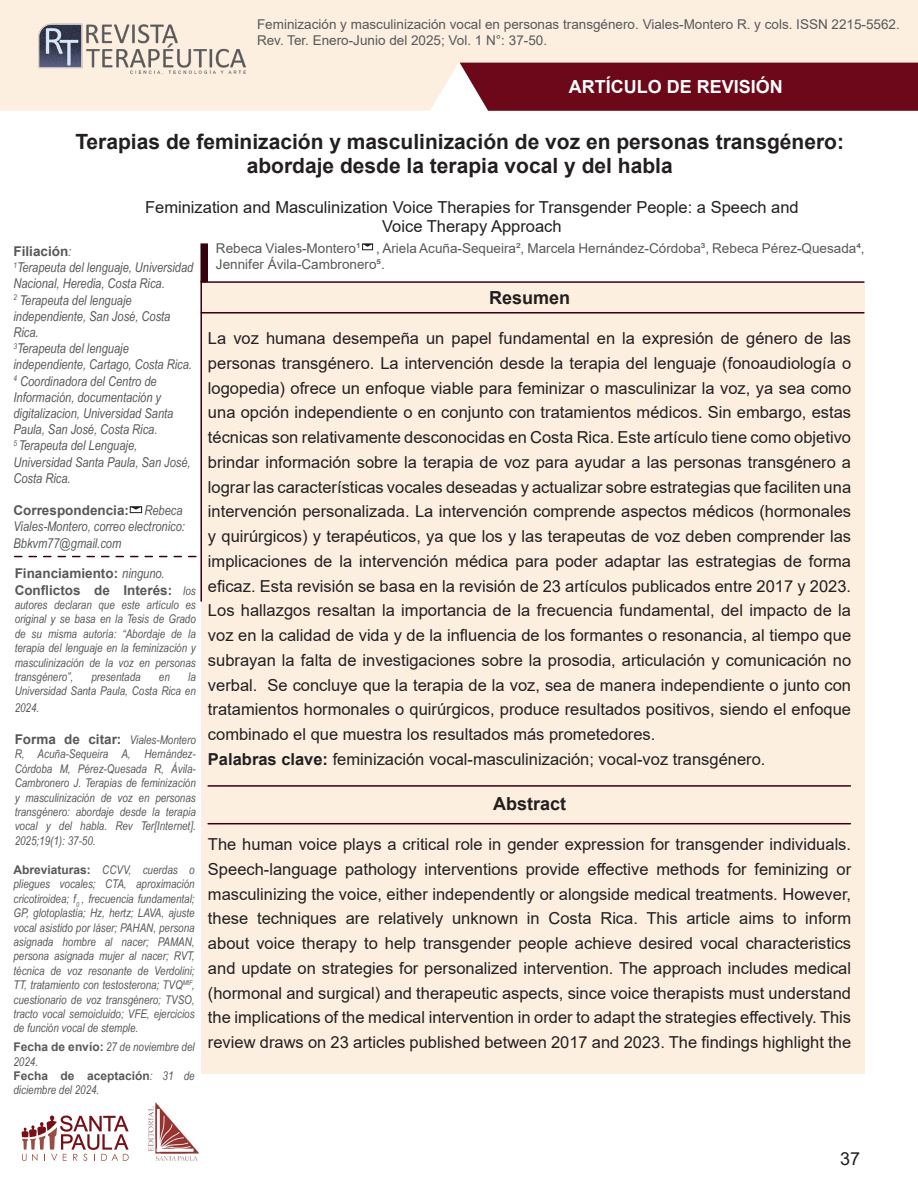
<style>
.page{position:relative;width:918px;height:1188px;background:#fff}
.page>*{position:absolute;margin:0;border:0;box-sizing:border-box;transform-origin:0 0}
.Título_del_artículo{font:700 21px/24.2px "Arial";color:#231f20;text-align:center}
.t1{font:700 18px "Arial";color:#fff}
.Título_del_artículo-2{font:700 18px "Arial";color:#231f20}
.t2{font:18px "Arial";color:#231f20}
.Texto_de_artículo{font:16.5px/24.8px "Arial";color:#231f20;text-align:justify}
.Título_en_inglés_del_artículo{font:16.5px/19px "Arial";color:#231f20;text-align:center}
.Filiaciones{font:italic 13.5px/16.2px "Arial Narrow";color:#57585a}
.Autor{font:13.5px/16.2px "Arial";color:#57585a}
.Filiaciones-2{font:700 13.5px "Arial";color:#57585a}
.Filiaciones-3{font:italic 12px/14.4px "Arial Narrow";color:#57585a;text-align:justify}
.s1{font-family:"Arial Narrow";font-weight:400;font-style:italic}
.s2{font-family:"Arial";font-weight:700;font-style:normal}
.s3{font-family:"Arial Narrow";font-weight:400;font-style:italic;font-size:12px}
.s4{font-weight:700}
.s5{font-family:"Arial";font-weight:700;font-style:normal;font-size:13.5px}
</style>
<div class="page">
<img style="left:148px;top:1102px;width:52px;height:59px">
<div style="left:0;top:0;width:918px;height:111px;background:#fcefe0"></div>
<svg style="left:22px;top:1116px;width:107px;height:45px"></svg>
<img style="left:27px;top:12px;width:230px;height:75px">
<div style="left:201px;top:282px;width:664px;height:792px;background:#fcefe0"></div>
<hr style="left:200px;top:281px;width:2px;height:320px;background:#36010f">
<div style="left:200px;top:243px;width:8px;height:39px;background:#36010f"></div>
<hr style="left:201px;top:281px;width:663px;height:2px;background:#36010f">
<hr style="left:201px;top:312px;width:663px;height:2px;background:#36010f">
<svg style="left:15px;top:556px;width:181px;height:1px"></svg>
<div style="left:362px;top:243px;width:11px;height:7px;border:1px solid #231f20"></div>
<svg style="left:363px;top:244px;width:9px;height:3px"></svg>
<div style="left:130px;top:506px;width:12px;height:7px;border:1px solid #231f20"></div>
<svg style="left:130px;top:507px;width:11px;height:3px"></svg>
<div style="left:460px;top:63px;width:458px;height:48px;background:#6c081a"></div>
<hr style="left:208px;top:785px;width:642px;height:2px;background:#36010f">
<hr style="left:208px;top:823px;width:642px;height:1px;background:#36010f">
<p class="Autor" style="left:257px;top:16px;width:644px">Feminización y masculinización vocal en personas transgénero. Viales-Montero R. y cols. ISSN 2215-5562.<br>Rev. Ter. Enero-Junio del 2025; Vol. 1 N°: 37-50.</p>
<p class="t1" style="left:569px;top:74px;width:216px">ARTÍCULO DE REVISIÓN</p>
<p class="Título_del_artículo" style="left:75px;top:130px;width:770px">Terapias de feminización y masculinización de voz en personas transgénero: abordaje desde la terapia vocal y del habla</p>
<p class="Título_en_inglés_del_artículo" style="left:145px;top:198px;width:655px">Feminization and Masculinization Voice Therapies for Transgender People: a Speech and<br>Voice Therapy Approach</p>
<p class="Autor" style="left:216px;top:240px;width:650px">Rebeca Viales-Montero¹ , Ariela Acuña-Sequeira², Marcela Hernández-Córdoba³, Rebeca Pérez-Quesada⁴,<br>Jennifer Ávila-Cambronero⁵.</p>
<p class="Filiaciones-2" style="left:14px;top:242px;width:59px">Filiación<span class="s1">:</span></p>
<p class="Filiaciones" style="left:14px;top:259px;width:181px"><sup>1</sup>Terapeuta del lenguaje, Universidad<br>Nacional, Heredia, Costa Rica.</p>
<p class="Filiaciones" style="left:14px;top:292px;width:158px"><sup>2</sup> Terapeuta del lenguaje independiente, San José, Costa<br>Rica.</p>
<p class="Filiaciones" style="left:14px;top:340px;width:180px"><sup>3</sup>Terapeuta del lenguaje independiente, Cartago, Costa Rica.</p>
<p class="Filiaciones" style="left:14px;top:373px;width:161px"><sup>4</sup> Coordinadora del Centro de<br>Información, documentación y digitalizacion, Universidad Santa<br>Paula, San José, Costa Rica.</p>
<p class="Filiaciones" style="left:14px;top:437px;width:179px"><sup>5</sup> Terapeuta del Lenguaje,<br>Universidad Santa Paula, San José,<br>Costa Rica.</p>
<p class="Filiaciones" style="left:14px;top:502px;width:173px"><span class="s2">Correspondencia:</span> Rebeca<br>Viales-Montero, correo electronico:<br>Bbkvm77@gmail.com</p>
<p class="Filiaciones-2" style="left:15px;top:564px;width:152px">Financiamiento: <span class="s1">ninguno.</span></p>
<p class="Filiaciones-2" style="left:15px;top:580px;width:183px">Conflictos de Interés: <span class="s3">los</span></p>
<p class="Filiaciones-3" style="left:15px;top:597px;width:183px">autores declaran que este artículo es original y se basa en la Tesis de Grado de su misma autoría: “Abordaje de la terapia del lenguaje en la feminización y masculinización de la voz en personas transgénero”,</p>
<p class="Título_del_artículo-2" style="left:489px;top:285px;width:83px">Resumen</p>
<p class="Texto_de_artículo" style="left:208px;top:326px;width:645px">La voz humana desempeña un papel fundamental en la expresión de género de las personas transgénero. La intervención desde la terapia del lenguaje (fonoaudiología o logopedia) ofrece un enfoque viable para feminizar o masculinizar la voz, ya sea como una opción independiente o en conjunto con tratamientos médicos. Sin embargo, estas técnicas son relativamente desconocidas en Costa Rica. Este artículo tiene como objetivo brindar información sobre la terapia de voz para ayudar a las personas transgénero a lograr las características vocales deseadas y actualizar sobre estrategias que faciliten una intervención personalizada. La intervención comprende aspectos médicos (hormonales y quirúrgicos) y terapéuticos, ya que los y las terapeutas de voz deben comprender las implicaciones de la intervención médica para poder adaptar las estrategias de forma eficaz. Esta revisión se basa en la revisión de 23 artículos publicados entre 2017 y 2023.<br>Los hallazgos resaltan la importancia de la frecuencia fundamental, del impacto de la voz en la calidad de vida y de la influencia de los formantes o resonancia, al tiempo que subrayan la falta de investigaciones sobre la prosodia, articulación y comunicación no verbal. Se concluye que la terapia de la voz, sea de manera independiente o junto con tratamientos hormonales o quirúrgicos, produce resultados positivos, siendo el enfoque combinado el que muestra los resultados más prometedores.</p>
<p class="Texto_de_artículo" style="left:208px;top:747px;width:559px"><span class="s4">Palabras clave:</span> feminización vocal-masculinización; vocal-voz transgénero.</p>
<p class="Título_del_artículo-2" style="left:493px;top:791px;width:75px">Abstract</p>
<p class="Texto_de_artículo" style="left:208px;top:832px;width:645px">The human voice plays a critical role in gender expression for transgender individuals.<br>Speech-language pathology interventions provide effective methods for feminizing or masculinizing the voice, either independently or alongside medical treatments. However, these techniques are relatively unknown in Costa Rica. This article aims to inform about voice therapy to help transgender people achieve desired vocal characteristics and update on strategies for personalized intervention. The approach includes medical (hormonal and surgical) and therapeutic aspects, since voice therapists must understand the implications of the medical intervention in order to adapt the strategies effectively. This review draws on 23 articles published between 2017 and 2023. The findings highlight the</p>
<p class="Filiaciones-3" style="left:15px;top:669px;width:183px;text-align:right">la<br>Universidad Santa Paula, Costa Rica en</p>
<p class="Filiaciones-3" style="left:15px;top:700px;width:26px">2024.</p>
<p class="Filiaciones-3" style="left:15px;top:732px;width:183px"><span class="s5">Forma de citar:</span> Viales-Montero R, Acuña-Sequeira A, Hernández-Córdoba M, Pérez-Quesada R, Ávila-Cambronero J. Terapias de feminización y masculinización de voz en personas transgénero: abordaje desde la terapia vocal y del habla. Rev Ter[Internet].<br>2025;19(1): 37-50.</p>
<p class="Filiaciones-3" style="left:91px;top:669px;width:51px">presentada</p>
<p class="Filiaciones-3" style="left:159px;top:669px;width:12px">en</p>
<p class="Filiaciones-3" style="left:14px;top:862px;width:183px"><span class="s2">Abreviaturas:</span> CCVV, cuerdas o pliegues vocales; CTA, aproximación cricotiroidea; f<sub>0</sub> , frecuencia fundamental; GP, glotoplastia; Hz, hertz; LAVA, ajuste vocal asistido por láser; PAHAN, persona asignada hombre al nacer; PAMAN, persona asignada mujer al nacer; RVT, técnica de voz resonante de Verdolini; TT, tratamiento con testosterona; TVQ<sup>MtF</sup>, cuestionario de voz transgénero; TVSO, tracto vocal semoicluido; VFE, ejercicios de función vocal de stemple.</p>
<p class="Filiaciones-3" style="left:14px;top:1040px;width:183px"><span class="s2">Fecha de envío:</span> 27 de noviembre del<br>2024.</p>
<p class="Filiaciones-3" style="left:14px;top:1068px;width:183px"><span class="s2">Fecha de aceptación</span>: 31 de diciembre del 2024.</p>
<p class="t2" style="left:840px;top:1147px;width:22px">37</p>
</div>
